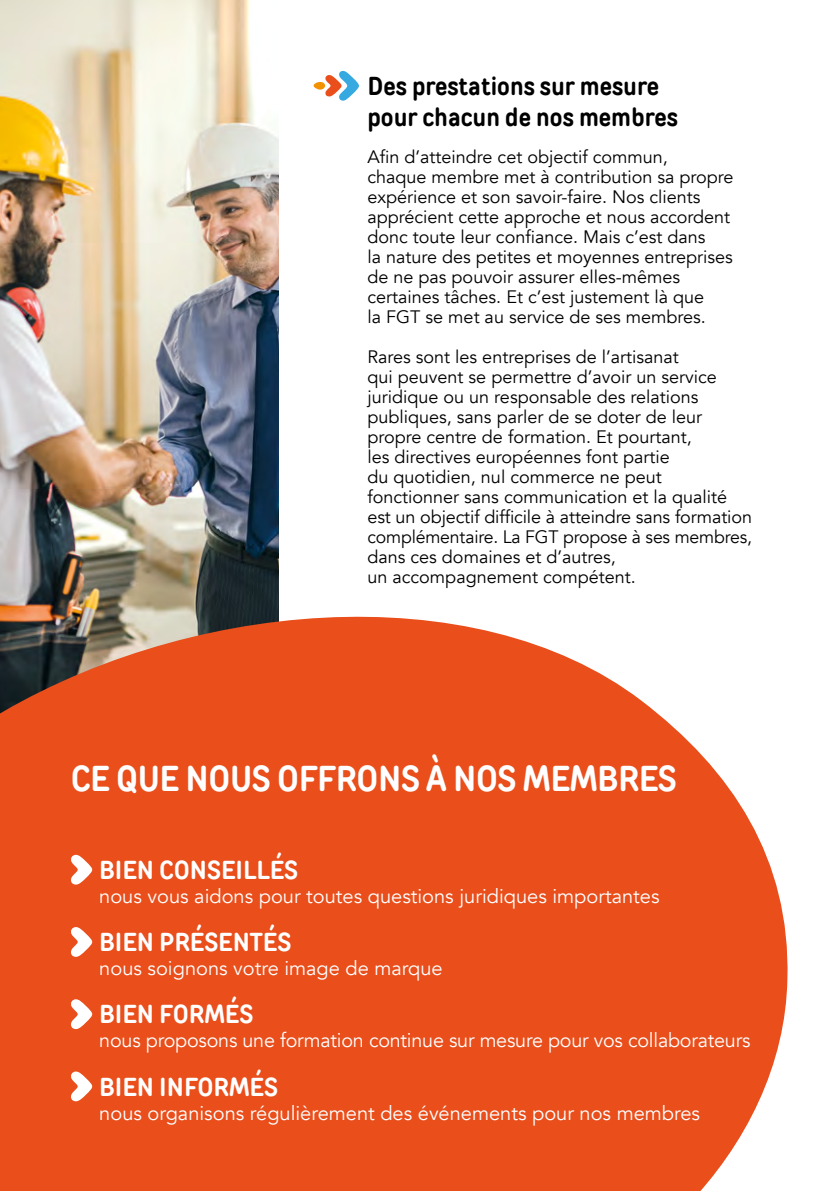
<style>
.page{position:relative;width:823px;height:1191px;background:#fff}
.page>*{position:absolute;margin:0;border:0;box-sizing:border-box;transform-origin:0 0}
.t1{font:700 36px "TT Rounds Condensed";letter-spacing:-.01em;color:#fff}
.t2{font:700 26px "TT Rounds Condensed";color:#fff}
.t3{font:700 26px/31.2px "TT Rounds Condensed";color:#000}
.t4{font:20px "Avenir";color:#fff}
.t5{font:18px/20px "Avenir";color:#000}
</style>
<div class="page">
<img style="left:0;top:0;width:278px;height:573px">
<svg style="left:0;top:573px;width:788px;height:618px;background:#e5643a"></svg>
<svg style="left:313px;top:71px;width:46px;height:30px"></svg>
<svg style="left:70px;top:855px;width:23px;height:30px"></svg>
<svg style="left:70px;top:927px;width:23px;height:30px"></svg>
<svg style="left:70px;top:999px;width:23px;height:30px"></svg>
<svg style="left:70px;top:1071px;width:23px;height:30px"></svg>
<h2 class="t3" style="left:367px;top:70px;width:311px">Des prestations sur mesure pour chacun de nos membres</h2>
<p class="t5" style="left:367px;top:147px;width:367px">Afin d’atteindre cet objectif commun,<br>chaque membre met à contribution sa propre expérience et son savoir-faire. Nos clients apprécient cette approche et nous accordent donc toute leur confiance. Mais c’est dans<br>la nature des petites et moyennes entreprises de ne pas pouvoir assurer elles-mêmes certaines tâches. Et c’est justement là que<br>la FGT se met au service de ses membres.</p>
<p class="t5" style="left:367px;top:347px;width:386px">Rares sont les entreprises de l’artisanat<br>qui peuvent se permettre d’avoir un service juridique ou un responsable des relations publiques, sans parler de se doter de leur propre centre de formation. Et pourtant,<br>les directives européennes font partie<br>du quotidien, nul commerce ne peut fonctionner sans communication et la qualité est un objectif difficile à atteindre sans formation complémentaire. La FGT propose à ses membres, dans ces domaines et d’autres,<br>un accompagnement compétent.</p>
<h1 class="t1" style="left:71px;top:754px;width:607px">CE QUE NOUS OFFRONS À NOS MEMBRES</h1>
<h2 class="t2" style="left:99px;top:852px;width:200px">BIEN CONSEILLÉS</h2>
<p class="t4" style="left:99px;top:884px;width:561px">nous vous aidons pour toutes questions juridiques importantes</p>
<h2 class="t2" style="left:99px;top:924px;width:193px">BIEN PRÉSENTÉS</h2>
<p class="t4" style="left:99px;top:956px;width:345px">nous soignons votre image de marque</p>
<h2 class="t2" style="left:99px;top:997px;width:155px">BIEN FORMÉS</h2>
<p class="t4" style="left:99px;top:1028px;width:652px">nous proposons une formation continue sur mesure pour vos collaborateurs</p>
<h2 class="t2" style="left:99px;top:1069px;width:180px">BIEN INFORMÉS</h2>
<p class="t4" style="left:99px;top:1100px;width:602px">nous organisons régulièrement des événements pour nos membres</p>
</div>
